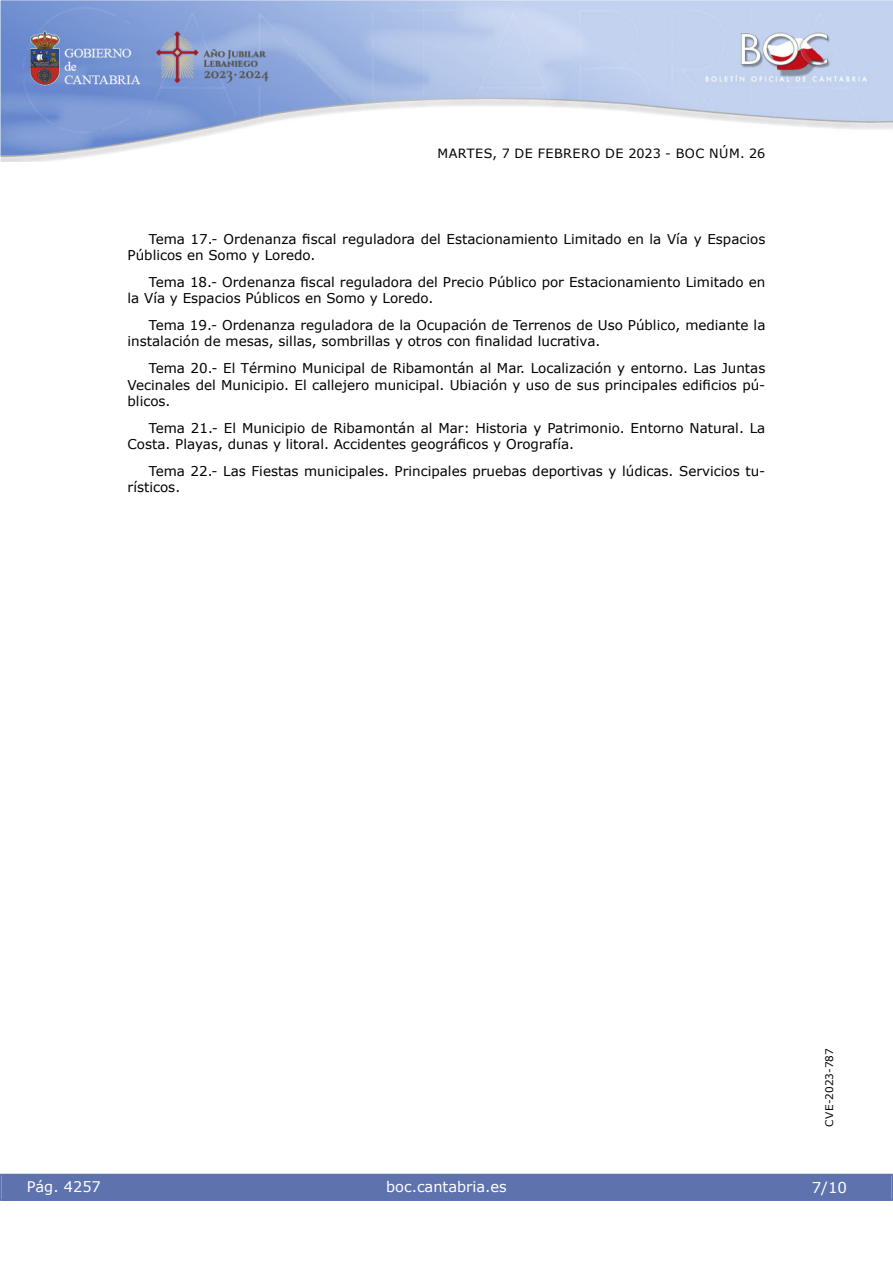
<style>
.page{position:relative;width:893px;height:1263px;background:#fff}
.page>*{position:absolute;margin:0;border:0;box-sizing:border-box;transform-origin:0 0}
.t1{font:15px "Verdana 2";color:#fff}
.t2{font:14.55px "Verdana 2";color:#fff}
.inicio_de_parrafo{font:13.5px/16.2px "Verdana 2";color:#000}
.inicio_de_parrafo-2{font:13.5px/16.2px "Verdana";color:#000}
.t3{font:12.75px "Verdana 2";letter-spacing:.035em;color:#000}
.t4{font:10.5px "Verdana 2";color:#000}
.s1{font-family:"Verdana 2"}
.s2{font-family:"Verdana"}
</style>
<div class="page">
<img style="left:0;top:0;width:893px;height:161px">
<div style="left:1px;top:1174px;width:890px;height:27px;background:#5e73ae"></div>
<p class="t3" style="left:438px;top:144px;width:329px">MARTES, 7 DE FEBRERO DE 2023 - BOC NÚM. 26</p>
<p class="inicio_de_parrafo-2" style="left:128px;top:231px;width:639px;text-indent:21px">Tema 17.- Ordenanza fiscal reguladora del Estacionamiento Limitado en la Vía y Espacios<br><span class="s1">Públicos en Somo y Loredo.</span></p>
<p class="inicio_de_parrafo-2" style="left:128px;top:274px;width:639px;text-indent:21px">Tema 18.- Ordenanza fiscal reguladora del Precio Público por Estacionamiento Limitado en <span class="s1">la Vía y Espacios Públicos en Somo y Loredo.</span></p>
<p class="inicio_de_parrafo" style="left:128px;top:317px;width:639px;text-indent:21px">Tema 19.- Ordenanza reguladora de la Ocupación de Terrenos de Uso Público, mediante la <span class="s2">instalación de mesas, sillas, sombrillas y otros con finalidad lucrativa.</span></p>
<p class="inicio_de_parrafo" style="left:128px;top:360px;width:639px;text-align:justify;text-indent:21px">Tema 20.- El Término Municipal de Ribamontán al Mar. Localización y entorno. Las Juntas <span class="s2">Vecinales del Municipio. El callejero municipal. Ubiación y uso de sus principales edificios pú&shy;</span>blicos.</p>
<p class="inicio_de_parrafo" style="left:128px;top:419px;width:639px;text-indent:21px">Tema 21.- El Municipio de Ribamontán al Mar: Historia y Patrimonio. Entorno Natural. La<br><span class="s2">Costa. Playas, dunas y litoral. Accidentes geográficos y Orografía.</span></p>
<p class="inicio_de_parrafo" style="left:128px;top:462px;width:639px;text-indent:21px">Tema 22.- Las Fiestas municipales. Principales pruebas deportivas y lúdicas. Servicios tu&shy;rísticos.</p>
<p class="t2" style="left:27px;top:1177px;width:76px">Pág. 4257</p>
<p class="t2" style="left:386px;top:1177px;width:122px">boc.cantabria.es</p>
<p class="t4" style="left:822px;top:1126px;width:80px;rotate:-90deg">CVE-2023-787</p>
<p class="t1" style="left:812px;top:1177px;width:37px">7/10</p>
</div>
